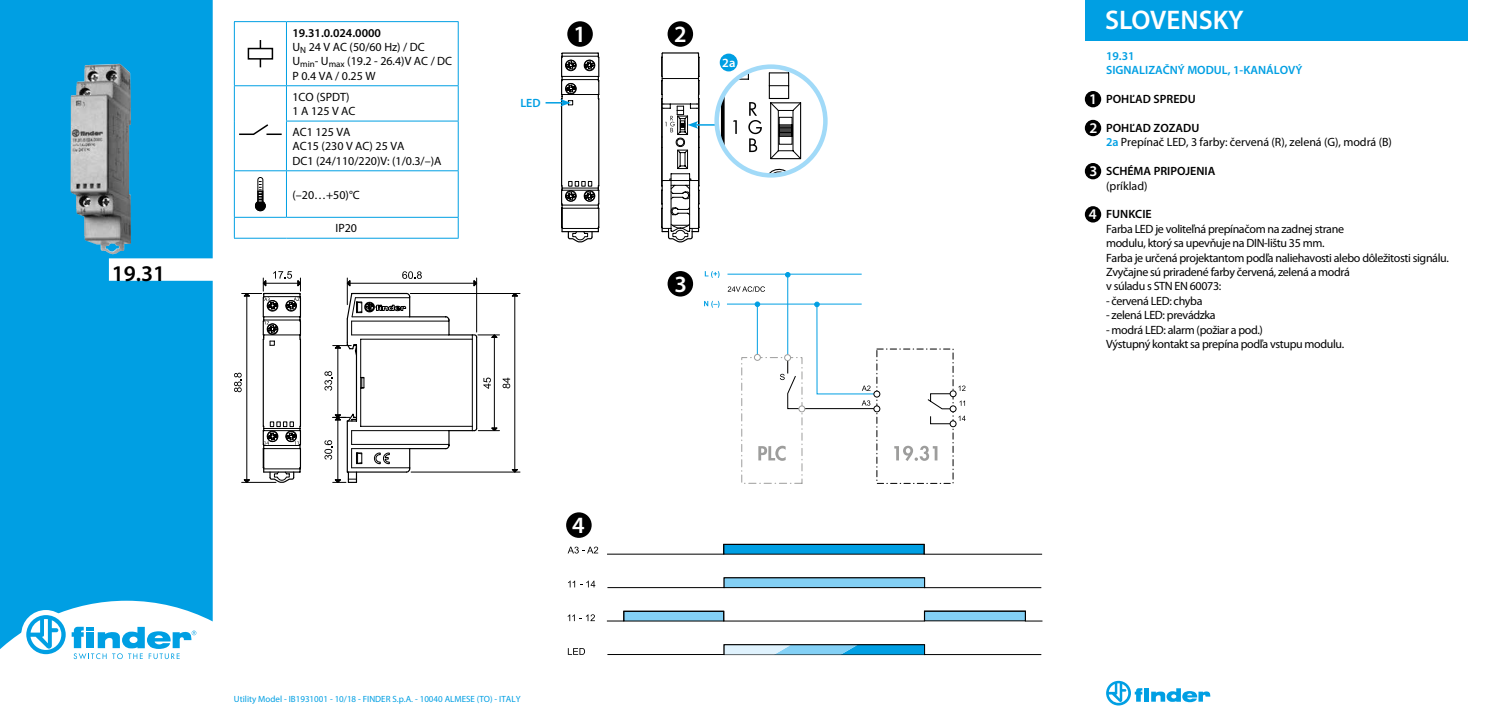
<style>
.page{position:relative;width:1489px;height:723px;background:#fff}
.page>*{position:absolute;margin:0;border:0;box-sizing:border-box;transform-origin:0 0}
.t1{font:600 27px "Myriad Pro";color:#fff}
.t2{font:600 23.4px "Myriad Pro";color:#fff}
.t3{font:600 22.5px "Myriad Pro";color:#000}
.t4{font:600 14.85px/28.8px "Myriad Pro";color:#fff}
.t5{font:600 12.6px "Myriad Pro";color:#fff}
.t6{font:12px/14.4px "Myriad Pro";letter-spacing:-.03em;color:#000}
.t7{font:12px/14.4px "Myriad Pro";color:#000}
.t8{font:12px/14.4px "Myriad Pro";letter-spacing:-.005em;color:#000}
.t9{font:600 12px/14.4px "Myriad Pro";color:#009fe3}
.t10{font:600 12px "Myriad Pro";color:#000}
.t11{font:9px "Myriad Pro";color:#009fe3}
.s1{font-weight:600}
.s2{font-weight:600;color:#009fe3}
</style>
<div class="page">
<div style="left:1084px;top:91px;width:17px;height:16px;background:#000;border-radius:50%"></div>
<div style="left:1084px;top:120px;width:17px;height:16px;background:#000;border-radius:50%"></div>
<div style="left:1084px;top:163px;width:17px;height:16px;background:#000;border-radius:50%"></div>
<div style="left:1084px;top:206px;width:17px;height:16px;background:#000;border-radius:50%"></div>
<div style="left:0;top:0;width:213px;height:649px;background:#009fe3"></div>
<div style="left:21px;top:610px;width:49px;height:49px;background:#fff;border-radius:50%"></div>
<svg style="left:26px;top:615px;width:40px;height:39px"></svg>
<svg style="left:72px;top:627px;width:124px;height:32px"></svg>
<img style="left:70px;top:64px;width:61px;height:190px">
<svg style="left:234px;top:271px;width:286px;height:212px"></svg>
<hr style="left:234px;top:21px;width:52px;height:1px;background:#009fe3">
<hr style="left:234px;top:22px;width:1px;height:63px;background:#009fe3">
<hr style="left:286px;top:21px;width:172px;height:1px;background:#009fe3">
<hr style="left:286px;top:22px;width:1px;height:63px;background:#009fe3">
<hr style="left:458px;top:22px;width:1px;height:63px;background:#009fe3">
<hr style="left:234px;top:85px;width:52px;height:1px;background:#009fe3">
<hr style="left:234px;top:86px;width:1px;height:35px;background:#009fe3">
<hr style="left:286px;top:85px;width:172px;height:1px;background:#009fe3">
<hr style="left:286px;top:86px;width:1px;height:35px;background:#009fe3">
<hr style="left:458px;top:86px;width:1px;height:35px;background:#009fe3">
<hr style="left:234px;top:121px;width:1px;height:49px;background:#009fe3">
<hr style="left:286px;top:121px;width:172px;height:1px;background:#009fe3">
<hr style="left:286px;top:121px;width:1px;height:49px;background:#009fe3">
<hr style="left:458px;top:121px;width:1px;height:49px;background:#009fe3">
<hr style="left:234px;top:170px;width:52px;height:1px;background:#009fe3">
<hr style="left:234px;top:171px;width:1px;height:46px;background:#009fe3">
<hr style="left:286px;top:170px;width:172px;height:1px;background:#009fe3">
<hr style="left:286px;top:171px;width:1px;height:46px;background:#009fe3">
<hr style="left:458px;top:171px;width:1px;height:46px;background:#009fe3">
<hr style="left:234px;top:217px;width:52px;height:1px;background:#009fe3">
<svg style="left:234px;top:218px;width:1px;height:20px"></svg>
<hr style="left:286px;top:217px;width:172px;height:1px;background:#009fe3">
<svg style="left:458px;top:218px;width:1px;height:20px"></svg>
<hr style="left:234px;top:238px;width:52px;height:1px;background:#009fe3">
<hr style="left:286px;top:238px;width:172px;height:1px;background:#009fe3">
<svg style="left:260px;top:40px;width:1px;height:27px"></svg>
<div style="left:248px;top:49px;width:24px;height:10px;background:#fff"></div>
<div style="left:248px;top:48px;width:25px;height:12px;border:2px solid #000"></div>
<svg style="left:239px;top:124px;width:43px;height:11px"></svg>
<svg style="left:255px;top:177px;width:11px;height:34px"></svg>
<svg style="left:545px;top:52px;width:54px;height:191px"></svg>
<hr style="left:787px;top:275px;width:1px;height:80px;background:#009fe3">
<svg style="left:785px;top:272px;width:5px;height:5px"></svg>
<svg style="left:704px;top:271px;width:15px;height:7px"></svg>
<svg style="left:704px;top:301px;width:15px;height:7px"></svg>
<hr style="left:727px;top:274px;width:134px;height:1px;background:#009fe3">
<svg style="left:607px;top:577px;width:435px;height:12px"></svg>
<svg style="left:607px;top:544px;width:435px;height:11px"></svg>
<svg style="left:606px;top:610px;width:436px;height:12px"></svg>
<svg style="left:567px;top:547px;width:31px;height:6px"></svg>
<svg style="left:568px;top:581px;width:27px;height:6px"></svg>
<svg style="left:567px;top:614px;width:28px;height:7px"></svg>
<div style="left:724px;top:578px;width:200px;height:9px;background:#83d0f5"></div>
<div style="left:724px;top:578px;width:200px;height:10px;border:1px solid #000"></div>
<svg style="left:607px;top:644px;width:435px;height:11px"></svg>
<svg style="left:568px;top:648px;width:17px;height:7px"></svg>
<hr style="left:695px;top:124px;width:21px;height:2px;background:#009fe3">
<svg style="left:661px;top:52px;width:38px;height:190px"></svg>
<svg style="left:727px;top:286px;width:238px;height:198px"></svg>
<svg style="left:720px;top:67px;width:105px;height:108px"></svg>
<div style="left:714px;top:64px;width:113px;height:114px;border:4px solid #a1daf8;border-radius:50%"></div>
<div style="left:567px;top:21px;width:26px;height:26px;background:#000;border-radius:50%"></div>
<div style="left:719px;top:54px;width:18px;height:17px;background:#009fe3;border-radius:50%"></div>
<div style="left:667px;top:21px;width:26px;height:26px;background:#000;border-radius:50%"></div>
<div style="left:667px;top:271px;width:26px;height:26px;background:#000;border-radius:50%"></div>
<div style="left:566px;top:512px;width:25px;height:26px;background:#000;border-radius:50%"></div>
<svg style="left:1106px;top:681px;width:104px;height:24px"></svg>
<div style="left:1084px;top:0;width:383px;height:40px;background:#009fe3"></div>
<h3 class="t3" style="left:112px;top:259px;width:55px">19.31</h3>
<p class="t7" style="left:292px;top:25px;width:161px"><span class="s1">19.31.0.024.0000<br></span>U<sub>N</sub> 24 V AC (50/60 Hz) / DC<br>U<sub>min</sub>- U<sub>max</sub> (19.2 - 26.4)V AC / DC<br>P 0.4 VA / 0.25 W</p>
<p class="t7" style="left:292px;top:89px;width:65px">1CO (SPDT)<br>1 A 125 V AC</p>
<p class="t7" style="left:292px;top:125px;width:151px">AC1 125 VA<br>AC15 (230 V AC) 25 VA<br>DC1 (24/110/220)V: (1/0.3/–)A</p>
<p class="t6" style="left:292px;top:187px;width:69px">(–20…+50)°C</p>
<p class="t6" style="left:335px;top:221px;width:23px">IP20</p>
<p class="t9" style="left:520px;top:95px;width:22px">LED</p>
<h2 class="t2" style="left:573px;top:19px;width:14px">1</h2>
<h2 class="t2" style="left:572px;top:510px;width:14px">4</h2>
<p class="t11" style="left:234px;top:693px;width:288px">Utility Model - IB1931001 - 10/18 - FINDER S.p.A. - 10040 ALMESE (TO) - ITALY</p>
<h2 class="t2" style="left:674px;top:19px;width:14px">2</h2>
<p class="t5" style="left:722px;top:54px;width:15px">2a</p>
<h2 class="t2" style="left:674px;top:269px;width:14px">3</h2>
<p class="t4" style="left:1088px;top:84px;width:10px">1<br>2</p>
<p class="t4" style="left:1089px;top:156px;width:9px">3</p>
<p class="t4" style="left:1088px;top:200px;width:9px">4</p>
<h1 class="t1" style="left:1104px;top:3px;width:140px">SLOVENSKY</h1>
<p class="t9" style="left:1106px;top:48px;width:198px">19.31<br>SIGNALIZAČNÝ MODUL, 1-KANÁLOVÝ</p>
<p class="t10" style="left:1106px;top:92px;width:91px">POHĽAD SPREDU</p>
<p class="t8" style="left:1106px;top:121px;width:287px"><span class="s1">POHĽAD ZOZADU<br></span><span class="s2">2a</span> Prepínač LED, 3 farby: červená (R), zelená (G), modrá (B)</p>
<p class="t10" style="left:1106px;top:164px;width:111px">SCHÉMA PRIPOJENIA</p>
<p class="t7" style="left:1106px;top:178px;width:43px">(príklad)</p>
<p class="t10" style="left:1106px;top:207px;width:47px">FUNKCIE</p>
<p class="t6" style="left:1106px;top:221px;width:344px">Farba LED je voliteľná prepínačom na zadnej strane<br>modulu, ktorý sa upevňuje na DIN-lištu 35 mm.<br>Farba je určená projektantom podľa naliehavosti alebo dôležitosti signálu.<br>Zvyčajne sú priradené farby červená, zelená a modrá<br>v súladu s STN EN 60073:</p>
<p class="t6" style="left:1106px;top:293px;width:98px">- červená LED: chyba</p>
<p class="t6" style="left:1106px;top:308px;width:111px">- zelená LED: prevádzka</p>
<p class="t6" style="left:1106px;top:322px;width:240px">- modrá LED: alarm (požiar a pod.)<br>Výstupný kontakt sa prepína podľa vstupu modulu.</p>
</div>
